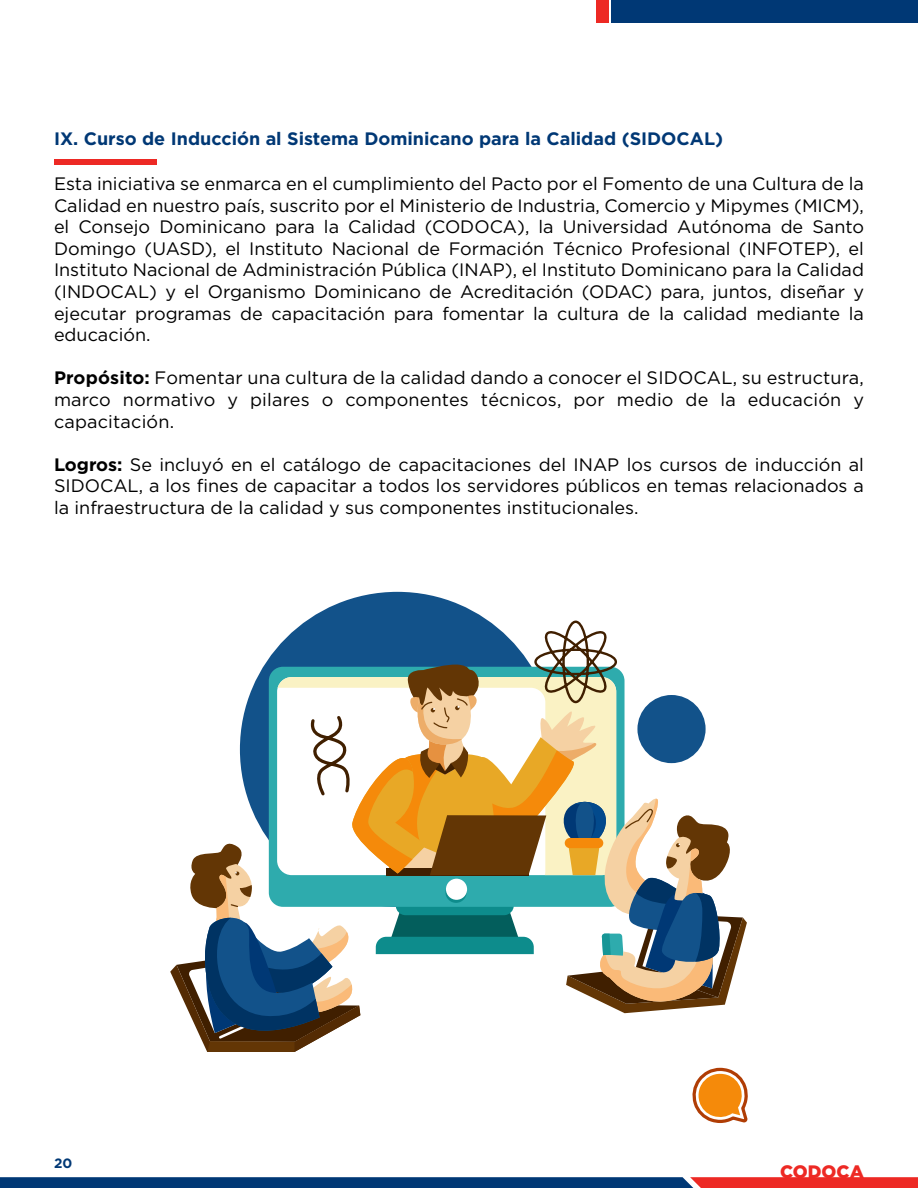
<style>
.page{position:relative;width:918px;height:1188px;background:#fff}
.page>*{position:absolute;margin:0;border:0;box-sizing:border-box;transform-origin:0 0}
.t1{font:18px/21.6px "Gotham Pro";color:#000;text-align:justify}
.t2{font:700 18px "Gotham Pro";color:#003875}
.t3{font:900 18px "Gotham Pro";color:#ed2924}
.t4{font:700 13.5px "Gotham Pro";color:#003875}
.s1{font-weight:700}
</style>
<div class="page">
<svg style="left:0;top:1177px;width:918px;height:11px"></svg>
<div style="left:611px;top:0;width:307px;height:23px;background:#003875"></div>
<div style="left:596px;top:0;width:13px;height:23px;background:#ed2924"></div>
<div style="left:54px;top:160px;width:102px;height:5px;background:#ed2924"></div>
<div style="left:240px;top:592px;width:315px;height:315px;background:#12528a;border-radius:50%"></div>
<svg style="left:170px;top:619px;width:577px;height:433px"></svg>
<svg style="left:692px;top:1067px;width:56px;height:56px"></svg>
<p class="t2" style="left:54px;top:128px;width:671px">IX. Curso de Inducción al Sistema Dominicano para la Calidad (SIDOCAL)</p>
<p class="t1" style="left:54px;top:173px;width:812px">Esta iniciativa se enmarca en el cumplimiento del Pacto por el Fomento de una Cultura de la Calidad en nuestro país, suscrito por el Ministerio de Industria, Comercio y Mipymes (MICM), el Consejo Dominicano para la Calidad (CODOCA), la Universidad Autónoma de Santo Domingo (UASD), el Instituto Nacional de Formación Técnico Profesional (INFOTEP), el Instituto Nacional de Administración Pública (INAP), el Instituto Dominicano para la Calidad (INDOCAL) y el Organismo Dominicano de Acreditación (ODAC) para, juntos, diseñar y ejecutar programas de capacitación para fomentar la cultura de la calidad mediante la educación.</p>
<p class="t1" style="left:54px;top:367px;width:812px"><span class="s1">Propósito:</span> Fomentar una cultura de la calidad dando a conocer el SIDOCAL, su estructura, marco normativo y pilares o componentes técnicos, por medio de la educación y capacitación.</p>
<p class="t1" style="left:54px;top:454px;width:811px"><span class="s1">Logros:</span> Se incluyó en el catálogo de capacitaciones del INAP los cursos de inducción al SIDOCAL, a los fines de capacitar a todos los servidores públicos en temas relacionados a la infraestructura de la calidad y sus componentes institucionales.</p>
<p class="t4" style="left:54px;top:1155px;width:20px">20</p>
<p class="t3" style="left:780px;top:1162px;width:85px">CODOCA</p>
</div>
